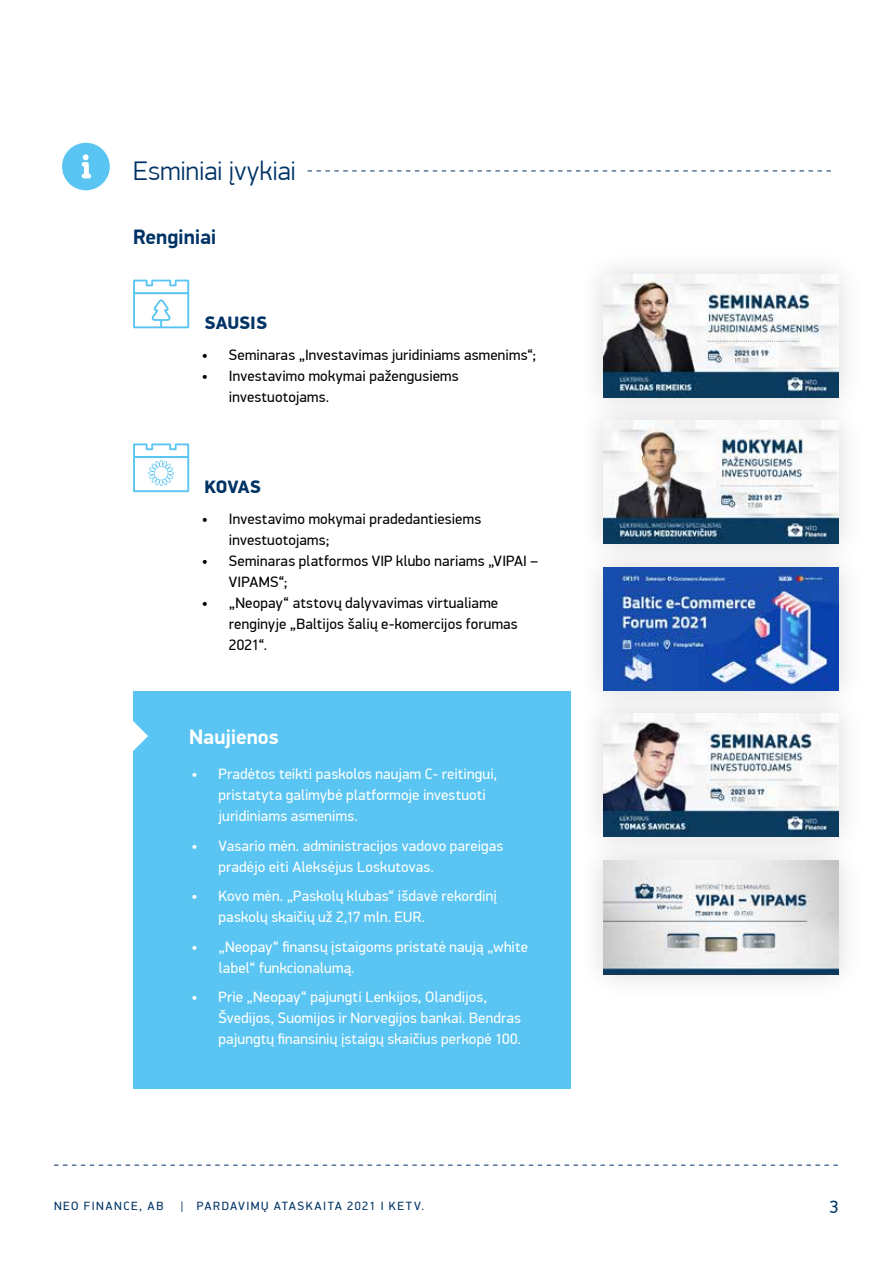
<style>
.page{position:relative;width:893px;height:1263px;background:#fff}
.page>*{position:absolute;margin:0;border:0;box-sizing:border-box;transform-origin:0 0}
.t1{font:300 27px "PF Din Display Pro";letter-spacing:-.005em;color:#003365}
.t2{font:700 21px "PF Din Display Pro";letter-spacing:-.005em;color:#003365}
.t3{font:700 21px "PF Din Display Pro";color:#fff}
.t4{font:900 18px "PF Din Display Pro";letter-spacing:-.005em;color:#003365}
.t5{font:18px "PF Din Display Pro";color:#003365}
.t6{font:15px/21px "PF Din Display Pro";letter-spacing:.015em;color:#fff}
.t7{font:15px/21px "PF Din Display Pro";letter-spacing:.015em;color:#000}
.t8{font:12px "PF Din Display Pro";letter-spacing:.125em;color:#003365}
</style>
<div class="page">
<svg style="left:54px;top:1165px;width:784px;height:1px"></svg>
<div style="left:133px;top:691px;width:437px;height:398px;background:#5ac5f2"></div>
<svg style="left:62px;top:143px;width:48px;height:47px"></svg>
<svg style="left:308px;top:171px;width:523px;height:1px"></svg>
<div style="left:576px;top:247px;width:290px;height:177px;background:#fbfbfb"></div>
<img style="left:603px;top:274px;width:236px;height:119px">
<div style="left:576px;top:686px;width:290px;height:178px;background:#fafafa"></div>
<img style="left:603px;top:717px;width:236px;height:116px">
<div style="left:576px;top:393px;width:290px;height:178px;background:#000;opacity:.15"></div>
<img style="left:603px;top:421px;width:236px;height:119px">
<div style="left:576px;top:833px;width:290px;height:168px;background:#f7f7f7"></div>
<img style="left:603px;top:860px;width:236px;height:114px">
<div style="left:576px;top:540px;width:290px;height:177px;background:#f3f3f3"></div>
<img style="left:603px;top:567px;width:236px;height:123px">
<svg style="left:133px;top:280px;width:56px;height:48px"></svg>
<svg style="left:133px;top:443px;width:56px;height:49px"></svg>
<svg style="left:133px;top:721px;width:15px;height:30px"></svg>
<h1 class="t1" style="left:133px;top:156px;width:164px">Esminiai įvykiai</h1>
<h2 class="t2" style="left:133px;top:224px;width:85px">Renginiai</h2>
<p class="t4" style="left:204px;top:312px;width:64px">SAUSIS</p>
<p class="t7" style="left:202px;top:345px;width:336px">• Seminaras „Investavimas juridiniams asmenims“;</p>
<p class="t7" style="left:229px;top:366px;width:231px;text-indent:-27px">• Investavimo mokymai pažengusiems investuotojams.</p>
<p class="t4" style="left:204px;top:476px;width:58px">KOVAS</p>
<p class="t7" style="left:229px;top:508px;width:254px;text-indent:-27px">• Investavimo mokymai pradedantiesiems investuotojams;</p>
<p class="t7" style="left:229px;top:550px;width:311px;text-indent:-27px">• Seminaras platformos VIP klubo nariams „VIPAI –<br>VIPAMS“;</p>
<p class="t7" style="left:229px;top:592px;width:290px;text-indent:-27px">• „Neopay“ atstovų dalyvavimas virtualiame renginyje „Baltijos šalių e-komercijos forumas<br>2021“.</p>
<h2 class="t3" style="left:189px;top:724px;width:91px">Naujienos</h2>
<p class="t6" style="left:219px;top:764px;width:280px;text-indent:-27px">• Pradėtos teikti paskolos naujam C- reitingui, pristatyta galimybė platformoje investuoti juridiniams asmenims.</p>
<p class="t6" style="left:219px;top:835px;width:286px;text-indent:-27px">• Vasario mėn. administracijos vadovo pareigas pradėjo eiti Aleksėjus Loskutovas.</p>
<p class="t6" style="left:219px;top:886px;width:280px;text-indent:-27px">• Kovo mėn. „Paskolų klubas“ išdavė rekordinį paskolų skaičių už 2,17 mln. EUR.</p>
<p class="t6" style="left:219px;top:936px;width:311px;text-indent:-27px">• „Neopay“ finansų įstaigoms pristatė naują „white label“ funkcionalumą.</p>
<p class="t6" style="left:219px;top:987px;width:304px;text-indent:-27px">• Prie „Neopay“ pajungti Lenkijos, Olandijos,<br>Švedijos, Suomijos ir Norvegijos bankai. Bendras pajungtų finansinių įstaigų skaičius perkopė 100.</p>
<p class="t8" style="left:54px;top:1198px;width:111px">NEO FINANCE, AB</p>
<p class="t8" style="left:181px;top:1198px;width:245px">| PARDAVIMŲ ATASKAITA 2021 I KETV.</p>
<p class="t5" style="left:830px;top:1196px;width:10px">3</p>
</div>
